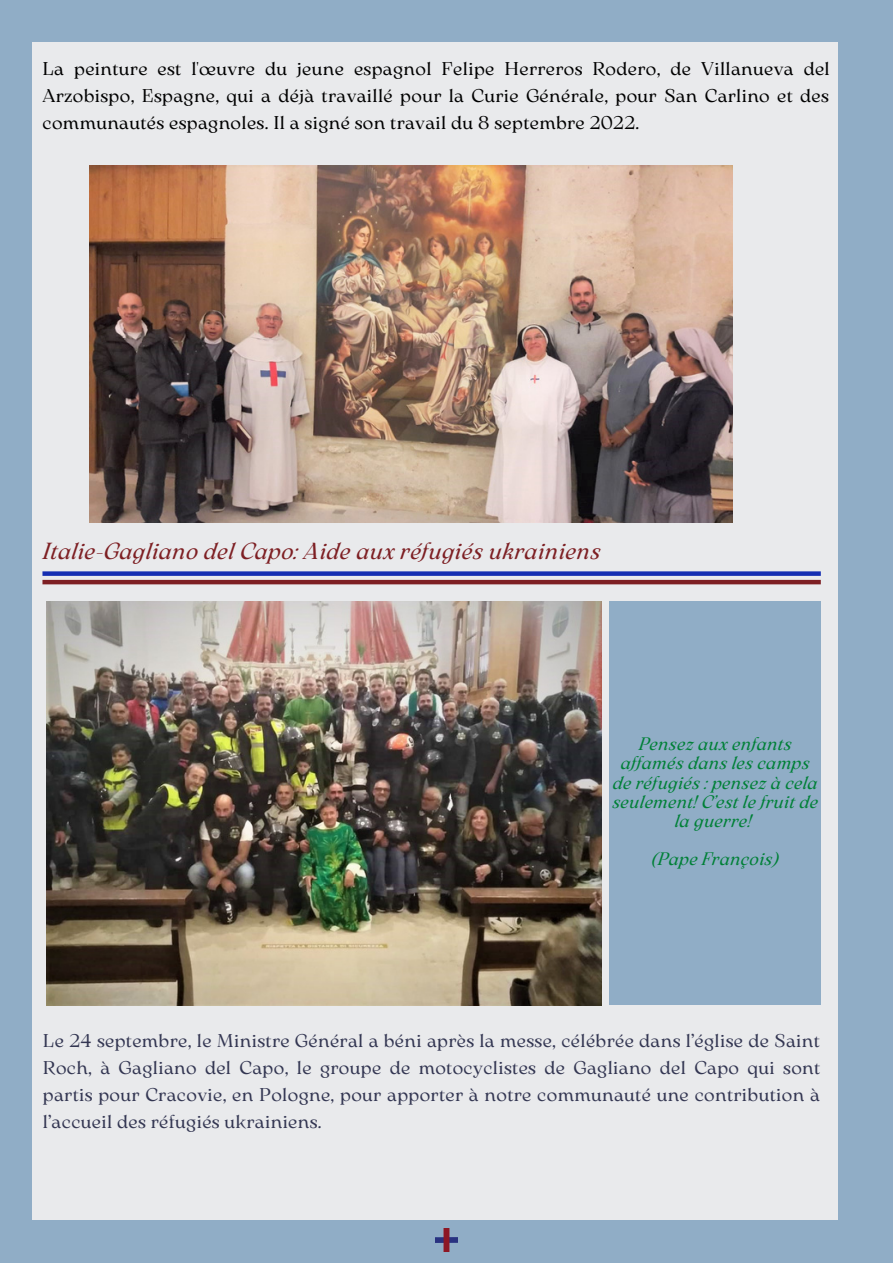
<style>
.page{position:relative;width:893px;height:1264px;background:#fff}
.page>*{position:absolute;margin:0;border:0;box-sizing:border-box;transform-origin:0 0}
.t1{font:italic 23.25px "Arsenica Antiqua";letter-spacing:.02em;color:#7d1f23}
.t2{font:18.45px/27px "Arsenica Antiqua";letter-spacing:.02em;color:#333652;text-align:justify}
.t3{font:18.45px/27px "Arsenica Antiqua";letter-spacing:.02em;color:#000;text-align:justify}
.t4{font:italic 18px/19px "Arsenica Antiqua";letter-spacing:.02em;color:#008037;text-align:center}
</style>
<div class="page">
<div style="left:0;top:0;width:892px;height:1262px;background:#90adc6"></div>
<div style="left:32px;top:42px;width:805px;height:1177px;background:#e9eaec"></div>
<img style="left:46px;top:601px;width:555px;height:404px">
<hr style="left:42px;top:580px;width:778px;height:4px;background:#7d1f23">
<div style="left:42px;top:571px;width:778px;height:5px;background:#152eb2"></div>
<img style="left:435px;top:1228px;width:22px;height:23px">
<img style="left:89px;top:166px;width:643px;height:356px">
<div style="left:609px;top:601px;width:212px;height:404px;background:#90adc6"></div>
<p class="t3" style="left:42px;top:57px;width:788px">La peinture est l'œuvre du jeune espagnol Felipe Herreros Rodero, de Villanueva del Arzobispo, Espagne, qui a déjà travaillé pour la Curie Générale, pour San Carlino et des communautés espagnoles. Il a signé son travail du 8 septembre 2022.</p>
<p class="t1" style="left:43px;top:542px;width:559px">Italie-Gagliano del Capo: Aide aux réfugiés ukrainiens</p>
<p class="t4" style="left:612px;top:736px;width:207px">Pensez aux enfants affamés dans les camps de réfugiés : pensez à cela seulement! C’est le fruit de la guerre!</p>
<p class="t4" style="left:651px;top:850px;width:128px">(Pape François)</p>
<p class="t2" style="left:43px;top:1028px;width:778px">Le 24 septembre, le Ministre Général a béni après la messe, célébrée dans l’église de Saint Roch, à Gagliano del Capo, le groupe de motocyclistes de Gagliano del Capo qui sont partis pour Cracovie, en Pologne, pour apporter à notre communauté une contribution à l’accueil des réfugiés ukrainiens.</p>
</div>
